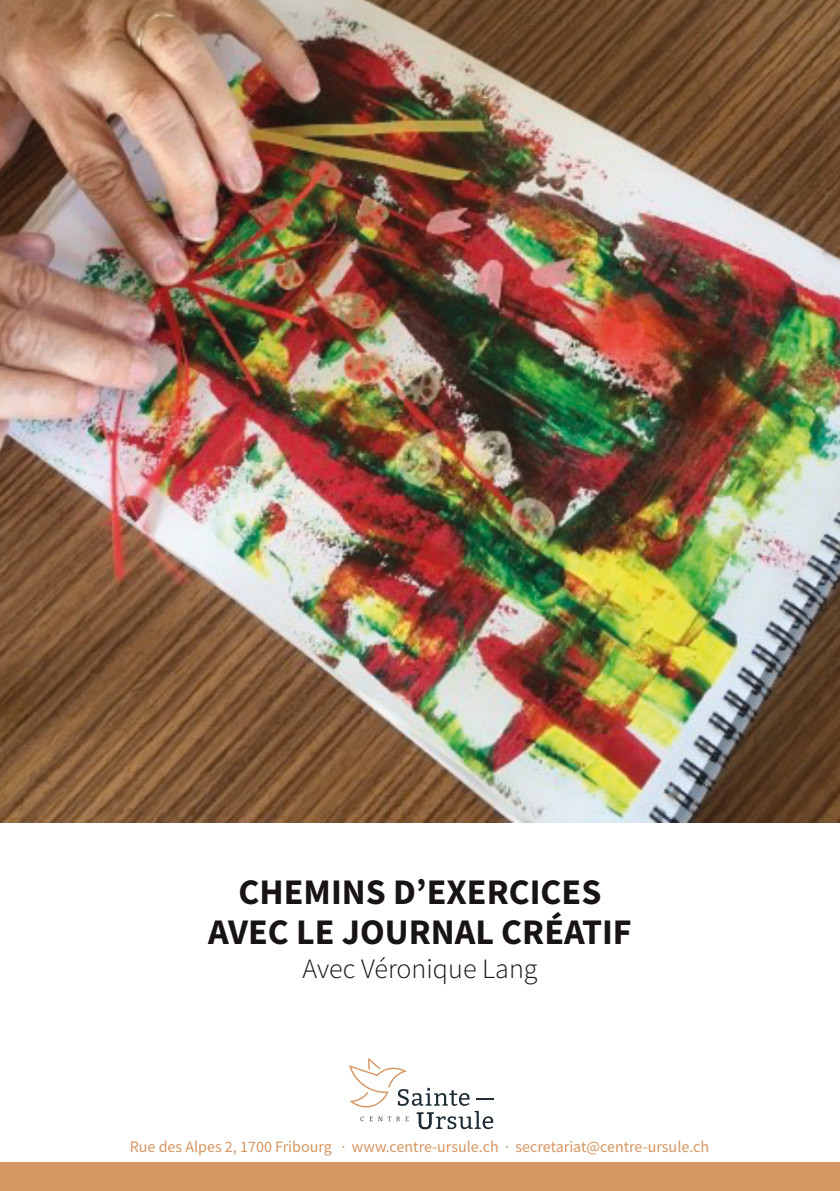
<style>
.page{position:relative;width:840px;height:1191px;background:#fff}
.page>*{position:absolute;margin:0;border:0;box-sizing:border-box;transform-origin:0 0}
.t1{font:700 36px/40px "Source Sans Pro";color:#181317;text-align:center}
.t2{font:300 28px "Source Sans Pro";color:#181317}
.t3{font:16px "Source Sans Pro";color:#d69662}
</style>
<div class="page">
<div style="left:0;top:1162px;width:839px;height:29px;background:#d69662"></div>
<svg style="left:349px;top:1058px;width:144px;height:71px"></svg>
<img style="left:0;top:0;width:839px;height:822px">
<h1 class="t1" style="left:208px;top:875px;width:425px">CHEMINS D’EXERCICES<br>AVEC LE JOURNAL CRÉATIF</h1>
<h2 class="t2" style="left:302px;top:957px;width:236px">Avec Véronique Lang</h2>
<p class="t3" style="left:130px;top:1139px;width:580px">Rue des Alpes 2, 1700 Fribourg · www.centre-ursule.ch · secretariat@centre-ursule.ch</p>
</div>
